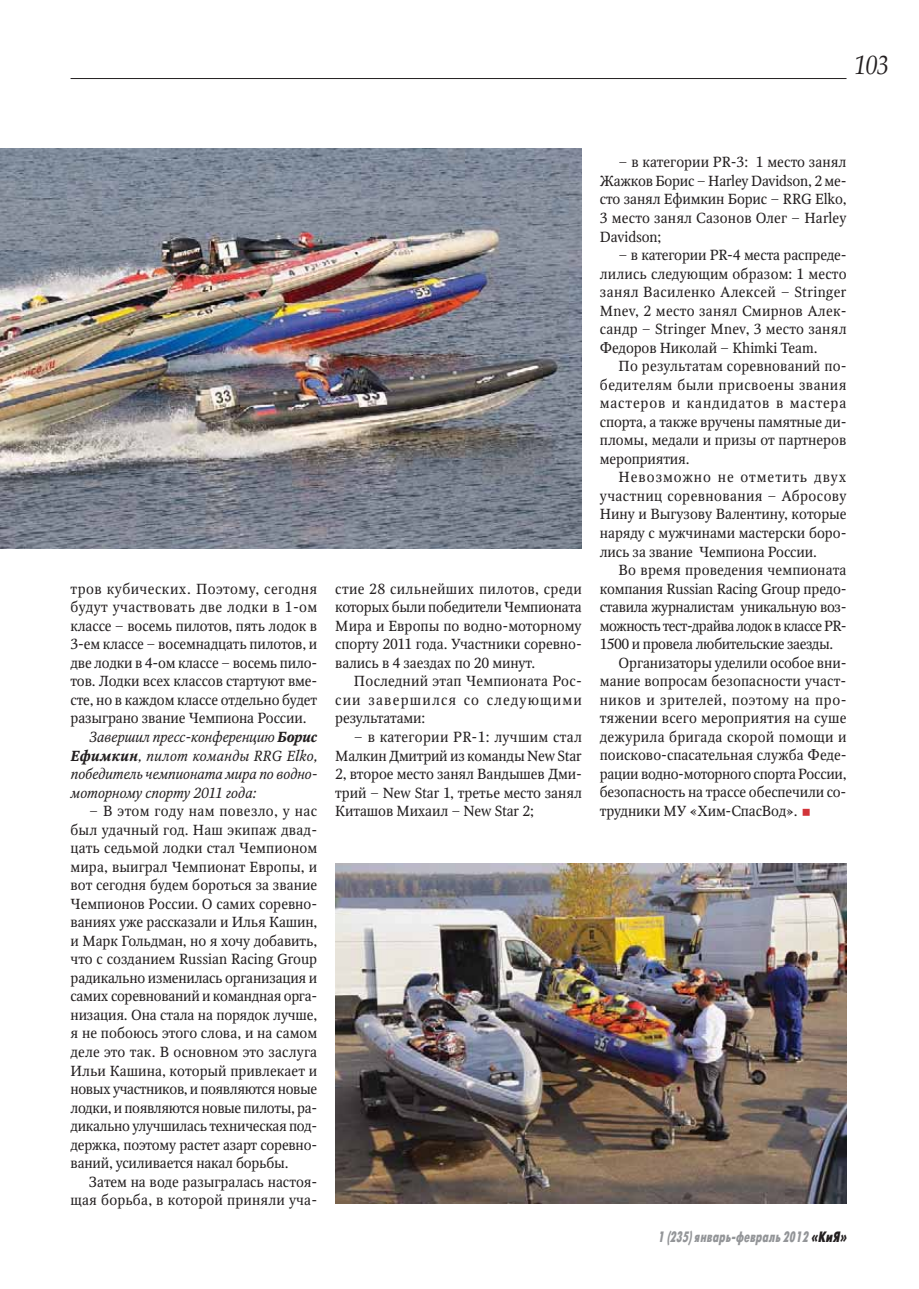
<style>
.page{position:relative;width:919px;height:1289px;background:#fff}
.page>*{position:absolute;margin:0;border:0;box-sizing:border-box;transform-origin:0 0}
.t1{font:italic 27px "Palatino Linotype";color:#231f20;scale:.9 1}
.t2{font:italic 15px "Futuris X Cond C";color:#939598;scale:.9 1}
.t3{font:14.55px/18.5px "Octava C";letter-spacing:-.01em;color:#231f20;text-align:justify}
.t4{font:14.55px/18.5px "Octava C";letter-spacing:.01em;color:#231f20;text-align:right}
.t5{font:italic 14.55px "Octava C";letter-spacing:-.015em;color:#231f20}
.t6{font:14.55px "Octava C";letter-spacing:-.04em;color:#231f20}
.t7{font:14.55px "Octava C";letter-spacing:-.03em;color:#231f20}
.t8{font:14.55px "Octava C";letter-spacing:.03em;color:#231f20}
.t9{font:14.55px "Octava C";letter-spacing:.025em;color:#231f20}
.t10{font:italic 14.55px "Octava C";letter-spacing:.015em;color:#231f20}
.t11{font:14.55px "Octava C";letter-spacing:.035em;color:#231f20}
.t12{font:14.55px "Octava C";letter-spacing:.015em;color:#231f20}
.s1{font-weight:700}
.s2{color:#d23439}
.s3{color:#231f20}
</style>
<div class="page">
<hr style="left:70px;top:78px;width:776px;height:1px;background:#231f20">
<img style="left:0;top:149px;width:582px;height:399px">
<img style="left:335px;top:863px;width:511px;height:340px">
<h1 class="t1" style="left:854px;top:49px;width:41px">103</h1>
<p class="t8" style="left:70px;top:582px;width:248px">тров кубических. Поэтому, сегодня</p>
<p class="t9" style="left:70px;top:601px;width:248px">будут участвовать две лодки в 1-ом</p>
<p class="t3" style="left:70px;top:617px;width:248px">классе – восемь пилотов, пять лодок в</p>
<p class="t3" style="left:70px;top:636px;width:248px">3-ем классе – восемнадцать пилотов, и</p>
<p class="t3" style="left:70px;top:654px;width:248px">две лодки в 4-ом классе – восемь пило-</p>
<p class="t3" style="left:70px;top:673px;width:248px">тов. Лодки всех классов стартуют вме-</p>
<p class="t3" style="left:70px;top:691px;width:248px">сте, но в каждом классе отдельно будет</p>
<p class="t3" style="left:70px;top:710px;width:237px">разыграно звание Чемпиона России.</p>
<p class="t5" style="left:89px;top:730px;width:229px">Завершил пресс-конференцию <span class="s1">Борис</span></p>
<p class="t10" style="left:71px;top:749px;width:248px"><span class="s1">Ефимкин</span>, пилот команды RRG Elko,</p>
<p class="t5" style="left:71px;top:767px;width:248px">победитель чемпионата мира по водно-</p>
<p class="t5" style="left:71px;top:786px;width:187px">моторному спорту 2011 года:</p>
<p class="t3" style="left:71px;top:803px;width:248px;text-indent:19px">– В этом году нам повезло, у нас был удачный год. Наш экипаж двад&shy;цать седьмой лодки стал Чемпионом мира, выиграл Чемпионат Европы, и вот сегодня будем бороться за звание Чемпионов России. О самих соревно&shy;ваниях уже рассказали и Илья Кашин, и Марк Гольдман, но я хочу добавить, что с созданием Russian Racing Group радикально изменилась организация и самих соревнований и командная орга&shy;низация. Она стала на порядок лучше, я не побоюсь этого слова, и на самом деле это так. В основном это заслуга Ильи Кашина, который привлекает и новых участников, и появляются новые лодки, и появляются новые пилоты, ра&shy;дикально улучшилась техническая под&shy;держка, поэтому растет азарт соревно&shy;ваний, усиливается накал борьбы.</p>
<p class="t4" style="left:71px;top:1173px;width:248px">Затем на воде разыгралась настоя&shy;щая борьба, в которой приняли уча-</p>
<p class="t3" style="left:335px;top:580px;width:248px">стие 28 сильнейших пилотов, среди которых были победители Чемпионата Мира и Европы по водно-моторному спорту 2011 года. Участники соревно&shy;вались в 4 заездах по 20 минут.</p>
<p class="t3" style="left:335px;top:673px;width:248px;text-indent:19px">Последний этап Чемпионата Рос&shy;сии завершился со следующими результатами:</p>
<p class="t3" style="left:335px;top:728px;width:248px;text-indent:19px">– в категории PR-1: лучшим стал Малкин Дмитрий из команды New Star 2, второе место занял Вандышев Дми&shy;трий – New Star 1, третье место занял Киташов Михаил – New Star 2;</p>
<p class="t3" style="left:599px;top:154px;width:248px;text-indent:19px">– в категории PR-3: 1 место занял Жажков Борис – Harley Davidson, 2 ме&shy;сто занял Ефимкин Борис – RRG Elko, 3 место занял Сазонов Олег – Harley Davidson;</p>
<p class="t3" style="left:599px;top:247px;width:248px;text-indent:19px">– в категории PR-4 места распреде&shy;лились следующим образом: 1 место занял Василенко Алексей – Stringer Mnev, 2 место занял Смирнов Алек&shy;сандр – Stringer Mnev, 3 место занял Федоров Николай – Khimki Team.</p>
<p class="t3" style="left:599px;top:358px;width:248px;text-indent:19px">По результатам соревнований по&shy;бедителям были присвоены звания мастеров и кандидатов в мастера спорта, а также вручены памятные ди&shy;пломы, медали и призы от партнеров мероприятия.</p>
<p class="t3" style="left:599px;top:469px;width:248px;text-indent:19px">Невозможно не отметить двух участниц соревнования – Абросову Нину и Выгузову Валентину, которые наряду с мужчинами мастерски боро&shy;лись за звание Чемпиона России.</p>
<p class="t4" style="left:618px;top:562px;width:229px">Во время проведения чемпионата</p>
<p class="t3" style="left:599px;top:580px;width:248px">компания Russian Racing Group предо-</p>
<p class="t3" style="left:599px;top:599px;width:248px">ставила журналистам уникальную воз-</p>
<p class="t6" style="left:599px;top:619px;width:248px">можность тест-драйва лодок в классе PR-</p>
<p class="t7" style="left:599px;top:638px;width:235px">1500 и провела любительские заезды.</p>
<p class="t3" style="left:618px;top:654px;width:229px">Организаторы уделили особое вни-</p>
<p class="t4" style="left:599px;top:673px;width:248px">мание вопросам безопасности участ-</p>
<p class="t11" style="left:599px;top:693px;width:248px">ников и зрителей, поэтому на про-</p>
<p class="t4" style="left:599px;top:710px;width:248px">тяжении всего мероприятия на суше</p>
<p class="t12" style="left:599px;top:730px;width:248px">дежурила бригада скорой помощи и</p>
<p class="t3" style="left:599px;top:747px;width:248px">поисково-спасательная служба Феде-</p>
<p class="t3" style="left:599px;top:765px;width:248px">рации водно-моторного спорта России,</p>
<p class="t3" style="left:599px;top:784px;width:248px">безопасность на трассе обеспечили со-</p>
<p class="t3" style="left:599px;top:802px;width:213px">трудники МУ «Хим-СпасВод». <span class="s2">▪</span></p>
<p class="t2" style="left:657px;top:1228px;width:215px">1 (235)январь-февраль 2012 <span class="s3">«КиЯ»</span></p>
</div>
